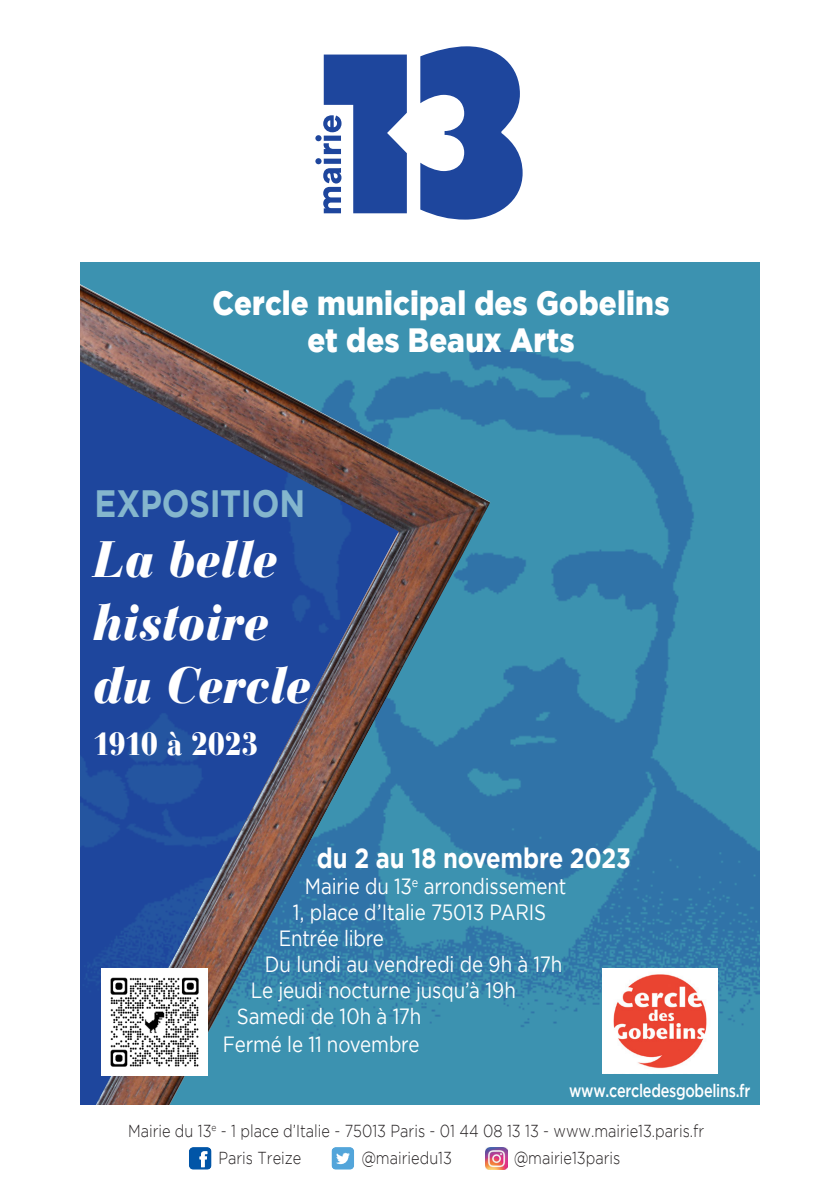
<style>
.page{position:relative;width:840px;height:1191px;background:#fff}
.page>*{position:absolute;margin:0;border:0;box-sizing:border-box;transform-origin:0 0}
.t1{font:italic 900 50.8px "Bauer Bodoni Std";letter-spacing:-.01em;color:#fff;scale:.88 1}
.t2{font:700 38px "Gotham";letter-spacing:-.005em;color:#84b6cd;scale:.86 1}
.t3{font:900 33.6px/37px "Gotham";letter-spacing:.005em;color:#fff;text-align:center;scale:.88 1}
.t4{font:900 32px "Bauer Bodoni Std";letter-spacing:-.03em;color:#fff;scale:.88 1}
.t5{font:700 28px "Gotham";letter-spacing:-.01em;color:#fff;scale:.85 1}
.t6{font:22px "Gotham";letter-spacing:-.005em;color:#fff;scale:.85 1}
.t7{font:500 18px "Gotham";letter-spacing:-.02em;color:#fff;scale:.8 1}
.t8{font:300 17.2px "Gotham";color:#231f20;scale:.84 1}
</style>
<div class="page">
<img style="left:490px;top:293px;width:269px;height:812px">
<img style="left:80px;top:262px;width:410px;height:843px">
<img style="left:80px;top:329px;width:318px;height:776px">
<img style="left:601px;top:969px;width:116px;height:104px">
<img style="left:101px;top:969px;width:107px;height:106px">
<svg style="left:420px;top:46px;width:102px;height:174px"></svg>
<svg style="left:315px;top:55px;width:91px;height:158px"></svg>
<img style="left:485px;top:1147px;width:22px;height:22px">
<svg style="left:331px;top:1147px;width:23px;height:22px"></svg>
<svg style="left:189px;top:1147px;width:22px;height:22px"></svg>
<p class="t3" style="left:212px;top:283px;width:520px">Cercle municipal des Gobelins et des Beaux Arts</p>
<p class="t2" style="left:94px;top:482px;width:246px">EXPOSITION</p>
<p class="t1" style="left:93px;top:529px;width:211px">La belle</p>
<p class="t1" style="left:93px;top:592px;width:201px">histoire</p>
<p class="t1" style="left:93px;top:655px;width:249px">du Cercle</p>
<p class="t4" style="left:93px;top:724px;width:190px">1910 à 2023</p>
<p class="t5" style="left:317px;top:842px;width:370px">du 2 au 18 novembre 2023</p>
<p class="t6" style="left:305px;top:874px;width:309px">Mairie du 13<sup>e</sup> arrondissement</p>
<p class="t6" style="left:293px;top:900px;width:299px">1, place d’Italie 75013 PARIS</p>
<p class="t6" style="left:279px;top:926px;width:125px">Entrée libre</p>
<p class="t6" style="left:265px;top:952px;width:351px">Du lundi au vendredi de 9h à 17h</p>
<p class="t6" style="left:251px;top:978px;width:313px">Le jeudi nocturne jusqu’à 19h</p>
<p class="t6" style="left:237px;top:1004px;width:218px">Samedi de 10h à 17h</p>
<p class="t6" style="left:223px;top:1032px;width:233px">Fermé le 11 novembre</p>
<p class="t7" style="left:569px;top:1080px;width:228px">www.cercledesgobelins.fr</p>
<p class="t8" style="left:128px;top:1121px;width:687px">Mairie du 13<sup>e</sup> - 1 place d’Italie - 75013 Paris - 01 44 08 13 13 - www.mairie13.paris.fr</p>
<p class="t8" style="left:218px;top:1148px;width:100px">Paris Treize</p>
<p class="t8" style="left:361px;top:1148px;width:109px">@mairiedu13</p>
<p class="t8" style="left:513px;top:1148px;width:128px">@mairie13paris</p>
</div>
